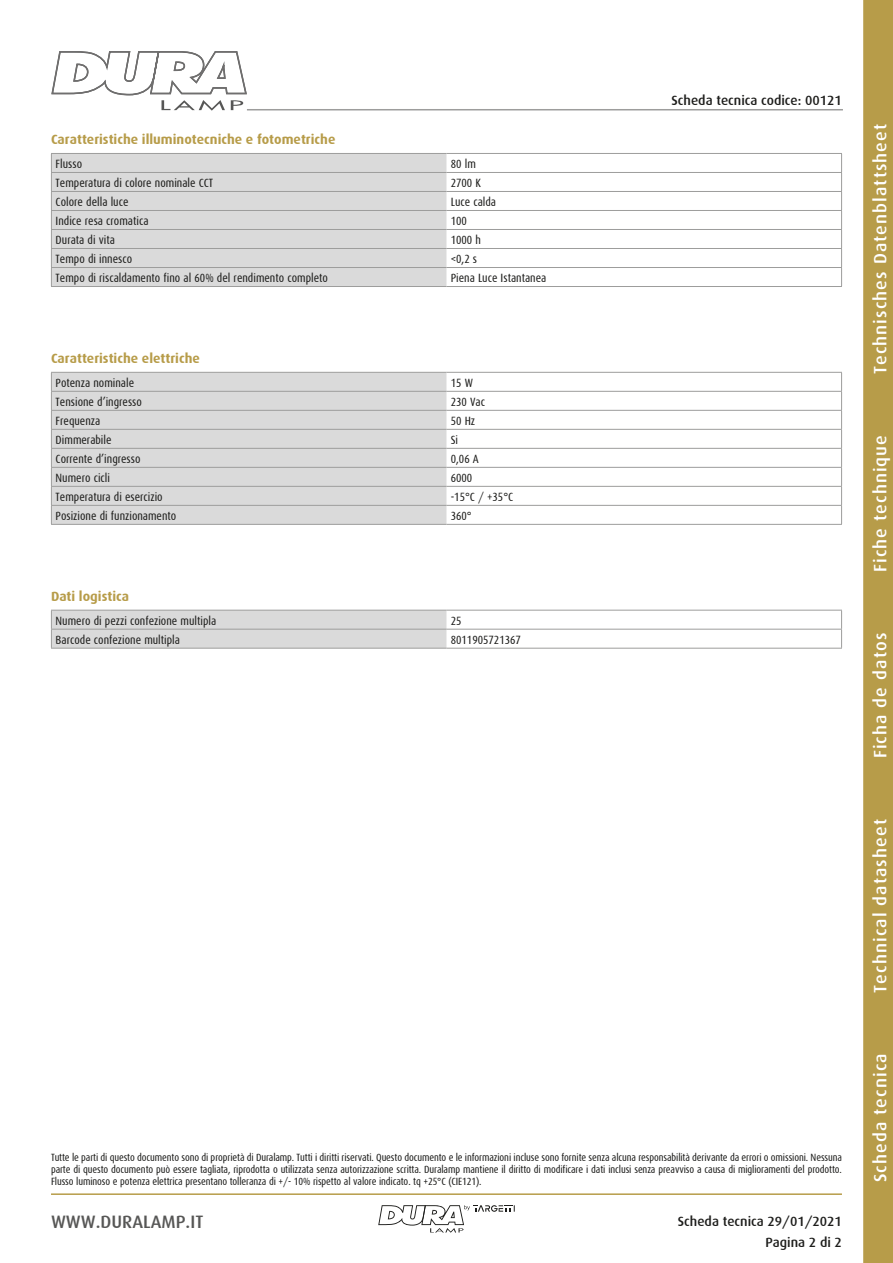
<style>
.page{position:relative;width:893px;height:1263px;background:#fff}
.page>*{position:absolute;margin:0;border:0;box-sizing:border-box;transform-origin:0 0}
.t1{font:500 18px "Dax";letter-spacing:.06em;color:#fff}
.t2{font:500 18px "Dax";color:#575756}
.t3{font:700 13.5px "Dax";color:#b79c49}
.t4{font:500 13.5px/21.3px "Dax";color:#1d1d1b;text-align:right}
.t5{font:12px "Dax Condensed";color:#1d1d1b}
.t6{font:10.5px/12px "Dax Condensed";letter-spacing:-.01em;color:#1d1d1b;text-align:justify}
</style>
<div class="page">
<svg style="left:863px;top:0;width:30px;height:1263px;background:#b89e4d"></svg>
<hr style="left:51px;top:1193px;width:791px;height:2px;background:#b79c49">
<svg style="left:378px;top:1205px;width:137px;height:28px"></svg>
<svg style="left:51px;top:51px;width:197px;height:60px"></svg>
<hr style="left:247px;top:109px;width:596px;height:1px;background:#9d9d9c">
<div style="left:52px;top:154px;width:394px;height:132px;background:#dadada"></div>
<hr style="left:446px;top:153px;width:396px;height:1px;background:#9d9d9c">
<hr style="left:446px;top:172px;width:396px;height:1px;background:#9d9d9c">
<hr style="left:446px;top:191px;width:396px;height:1px;background:#9d9d9c">
<hr style="left:446px;top:210px;width:396px;height:1px;background:#9d9d9c">
<hr style="left:446px;top:229px;width:396px;height:1px;background:#9d9d9c">
<hr style="left:446px;top:248px;width:396px;height:1px;background:#9d9d9c">
<hr style="left:446px;top:267px;width:396px;height:1px;background:#9d9d9c">
<svg style="left:841px;top:154px;width:1px;height:132px"></svg>
<hr style="left:446px;top:286px;width:396px;height:1px;background:#9d9d9c">
<hr style="left:51px;top:153px;width:395px;height:1px;background:#9d9d9c">
<hr style="left:51px;top:172px;width:395px;height:1px;background:#9d9d9c">
<hr style="left:51px;top:191px;width:395px;height:1px;background:#9d9d9c">
<hr style="left:51px;top:210px;width:395px;height:1px;background:#9d9d9c">
<hr style="left:51px;top:229px;width:395px;height:1px;background:#9d9d9c">
<hr style="left:51px;top:248px;width:395px;height:1px;background:#9d9d9c">
<hr style="left:51px;top:267px;width:395px;height:1px;background:#9d9d9c">
<svg style="left:51px;top:154px;width:1px;height:132px"></svg>
<hr style="left:51px;top:286px;width:395px;height:1px;background:#9d9d9c">
<div style="left:52px;top:373px;width:394px;height:151px;background:#dadada"></div>
<hr style="left:446px;top:372px;width:396px;height:1px;background:#9d9d9c">
<hr style="left:446px;top:391px;width:396px;height:1px;background:#9d9d9c">
<hr style="left:446px;top:410px;width:396px;height:1px;background:#9d9d9c">
<hr style="left:446px;top:429px;width:396px;height:1px;background:#9d9d9c">
<hr style="left:446px;top:448px;width:396px;height:1px;background:#9d9d9c">
<hr style="left:446px;top:467px;width:396px;height:1px;background:#9d9d9c">
<hr style="left:446px;top:486px;width:396px;height:1px;background:#9d9d9c">
<hr style="left:446px;top:505px;width:396px;height:1px;background:#9d9d9c">
<svg style="left:841px;top:373px;width:1px;height:151px"></svg>
<hr style="left:446px;top:524px;width:396px;height:1px;background:#9d9d9c">
<hr style="left:51px;top:372px;width:395px;height:1px;background:#9d9d9c">
<hr style="left:51px;top:391px;width:395px;height:1px;background:#9d9d9c">
<hr style="left:51px;top:410px;width:395px;height:1px;background:#9d9d9c">
<hr style="left:51px;top:429px;width:395px;height:1px;background:#9d9d9c">
<hr style="left:51px;top:448px;width:395px;height:1px;background:#9d9d9c">
<hr style="left:51px;top:467px;width:395px;height:1px;background:#9d9d9c">
<hr style="left:51px;top:486px;width:395px;height:1px;background:#9d9d9c">
<hr style="left:51px;top:505px;width:395px;height:1px;background:#9d9d9c">
<svg style="left:51px;top:373px;width:1px;height:151px"></svg>
<hr style="left:51px;top:524px;width:395px;height:1px;background:#9d9d9c">
<hr style="left:446px;top:610px;width:396px;height:1px;background:#9d9d9c">
<hr style="left:446px;top:629px;width:396px;height:1px;background:#9d9d9c">
<svg style="left:841px;top:610px;width:1px;height:38px"></svg>
<hr style="left:446px;top:648px;width:396px;height:1px;background:#9d9d9c">
<svg style="left:51px;top:610px;width:395px;height:38px;background:#d6d6d6"></svg>
<hr style="left:51px;top:648px;width:395px;height:1px;background:#9d9d9c">
<p class="t3" style="left:51px;top:132px;width:286px">Caratteristiche illuminotecniche e fotometriche</p>
<p class="t5" style="left:56px;top:157px;width:28px">Flusso</p>
<p class="t5" style="left:451px;top:157px;width:27px">80 lm</p>
<p class="t5" style="left:56px;top:177px;width:159px">Temperatura di colore nominale CCT</p>
<p class="t5" style="left:451px;top:177px;width:32px">2700 K</p>
<p class="t5" style="left:56px;top:196px;width:74px">Colore della luce</p>
<p class="t5" style="left:451px;top:196px;width:47px">Luce calda</p>
<p class="t5" style="left:56px;top:215px;width:94px">Indice resa cromatica</p>
<p class="t5" style="left:451px;top:215px;width:18px">100</p>
<p class="t5" style="left:56px;top:234px;width:61px">Durata di vita</p>
<p class="t5" style="left:451px;top:234px;width:32px">1000 h</p>
<p class="t5" style="left:56px;top:253px;width:78px">Tempo di innesco</p>
<p class="t5" style="left:451px;top:253px;width:28px">&lt;0,2 s</p>
<p class="t5" style="left:56px;top:272px;width:274px">Tempo di riscaldamento fino al 60% del rendimento completo</p>
<p class="t5" style="left:451px;top:272px;width:97px">Piena Luce Istantanea</p>
<p class="t3" style="left:51px;top:351px;width:150px">Caratteristiche elettriche</p>
<p class="t5" style="left:56px;top:376px;width:80px">Potenza nominale</p>
<p class="t5" style="left:451px;top:376px;width:24px">15 W</p>
<p class="t5" style="left:56px;top:395px;width:88px">Tensione d’ingresso</p>
<p class="t5" style="left:451px;top:395px;width:36px">230 Vac</p>
<p class="t5" style="left:56px;top:414px;width:46px">Frequenza</p>
<p class="t5" style="left:451px;top:414px;width:26px">50 Hz</p>
<p class="t5" style="left:56px;top:433px;width:57px">Dimmerabile</p>
<p class="t5" style="left:451px;top:433px;width:9px">Si</p>
<p class="t5" style="left:56px;top:452px;width:86px">Corrente d’ingresso</p>
<p class="t5" style="left:451px;top:452px;width:30px">0,06 A</p>
<p class="t5" style="left:56px;top:471px;width:56px">Numero cicli</p>
<p class="t5" style="left:451px;top:471px;width:23px">6000</p>
<p class="t5" style="left:56px;top:490px;width:109px">Temperatura di esercizio</p>
<p class="t5" style="left:451px;top:490px;width:64px">-15°C / +35°C</p>
<p class="t5" style="left:56px;top:509px;width:122px">Posizione di funzionamento</p>
<p class="t5" style="left:451px;top:509px;width:23px">360°</p>
<p class="t3" style="left:51px;top:589px;width:80px">Dati logistica</p>
<p class="t5" style="left:56px;top:614px;width:162px">Numero di pezzi confezione multipla</p>
<p class="t5" style="left:451px;top:614px;width:12px">25</p>
<p class="t5" style="left:56px;top:633px;width:126px">Barcode confezione multipla</p>
<p class="t5" style="left:451px;top:633px;width:72px">8011905721367</p>
<p class="t4" style="left:671px;top:90px;width:172px">Scheda tecnica codice: 00121</p>
<p class="t6" style="left:51px;top:1151px;width:792px">Tutte le parti di questo documento sono di proprietà di Duralamp. Tutti i diritti riservati. Questo documento e le informazioni incluse sono fornite senza alcuna responsabilità derivante da errori o omissioni. Nessuna parte di questo documento può essere tagliata, riprodotta o utilizzata senza autorizzazione scritta. Duralamp mantiene il diritto di modificare i dati inclusi senza preavviso a causa di miglioramenti del prodotto.<br>Flusso luminoso e potenza elettrica presentano tolleranza di +/- 10% rispetto al valore indicato. tq +25°C (CIE121).</p>
<h1 class="t2" style="left:51px;top:1212px;width:154px">WWW.DURALAMP.IT</h1>
<p class="t4" style="left:678px;top:1211px;width:166px">Scheda tecnica 29/01/2021<br>Pagina 2 di 2</p>
<h1 class="t1" style="left:870px;top:374px;width:252px;rotate:-90deg">Technisches Datenblattsheet</h1>
<h1 class="t1" style="left:870px;top:572px;width:139px;rotate:-90deg">Fiche technique</h1>
<h1 class="t1" style="left:870px;top:758px;width:127px;rotate:-90deg">Ficha de datos</h1>
<h1 class="t1" style="left:870px;top:993px;width:175px;rotate:-90deg">Technical datasheet</h1>
<h1 class="t1" style="left:870px;top:1182px;width:130px;rotate:-90deg">Scheda tecnica</h1>
</div>
